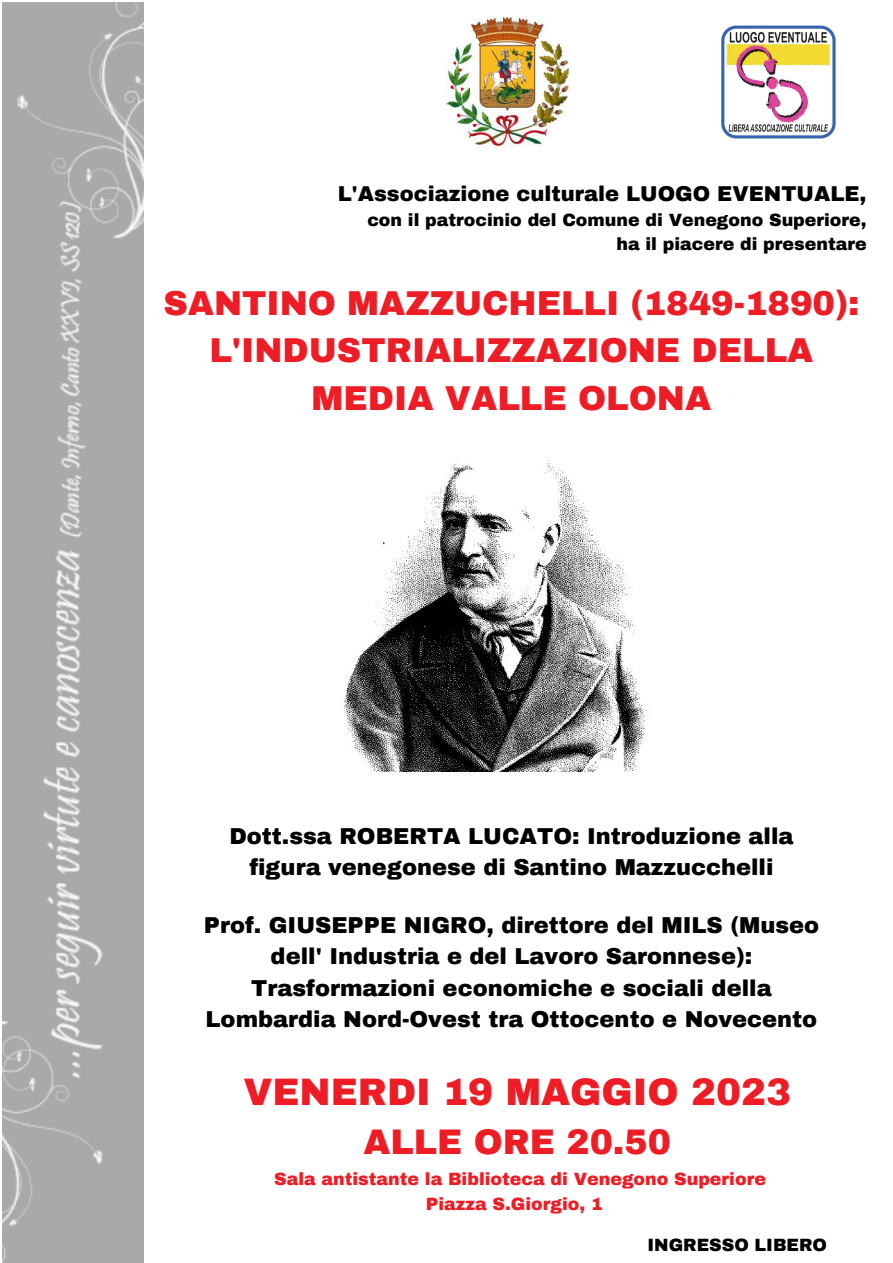
<style>
.page{position:relative;width:893px;height:1263px;background:#fff}
.page>*{position:absolute;margin:0;border:0;box-sizing:border-box;transform-origin:0 0}
.t1{font:900 37.5px "Archivo";color:#ee1d25}
.t2{font:900 34.8px "Archivo";color:#ee1d25}
.t3{font:900 33.75px/47.2px "Archivo";color:#ee1d25;text-align:center}
.t4{font:900 22.5px/31.5px "Archivo";color:#000;text-align:center}
.t5{font:900 21px "Archivo";color:#000}
.t6{font:900 17.4px/24.2px "Archivo";color:#000;text-align:right}
.t7{font:900 17.4px/24.2px "Archivo";color:#ee1d25}
</style>
<div class="page">
<img style="left:2px;top:2px;width:141px;height:1261px">
<img style="left:447px;top:17px;width:121px;height:130px">
<img style="left:721px;top:25px;width:115px;height:114px">
<img style="left:344px;top:460px;width:303px;height:311px">
<p class="t5" style="left:338px;top:182px;width:530px">L'Associazione culturale LUOGO EVENTUALE,</p>
<p class="t6" style="left:367px;top:208px;width:501px">con il patrocinio del Comune di Venegono Superiore, ha il piacere di presentare</p>
<h3 class="t3" style="left:163px;top:280px;width:697px">SANTINO MAZZUCHELLI (1849-1890):<br>L'INDUSTRIALIZZAZIONE DELLA<br>MEDIA VALLE OLONA</h3>
<p class="t4" style="left:229px;top:821px;width:565px">Dott.ssa ROBERTA LUCATO: Introduzione alla figura venegonese di Santino Mazzucchelli</p>
<p class="t4" style="left:204px;top:909px;width:617px">Prof. GIUSEPPE NIGRO, direttore del MILS (Museo dell' Industria e del Lavoro Saronnese):<br>Trasformazioni economiche e sociali della Lombardia Nord-Ovest tra Ottocento e Novecento</p>
<h1 class="t1" style="left:243px;top:1072px;width:549px">VENERDI 19 MAGGIO 2023</h1>
<h2 class="t2" style="left:363px;top:1124px;width:309px">ALLE ORE 20.50</h2>
<p class="t7" style="left:426px;top:1167px;width:341px;text-indent:-152px">Sala antistante la Biblioteca di Venegono Superiore<br>Piazza S.Giorgio, 1</p>
<p class="t6" style="left:647px;top:1233px;width:181px">INGRESSO LIBERO</p>
</div>
